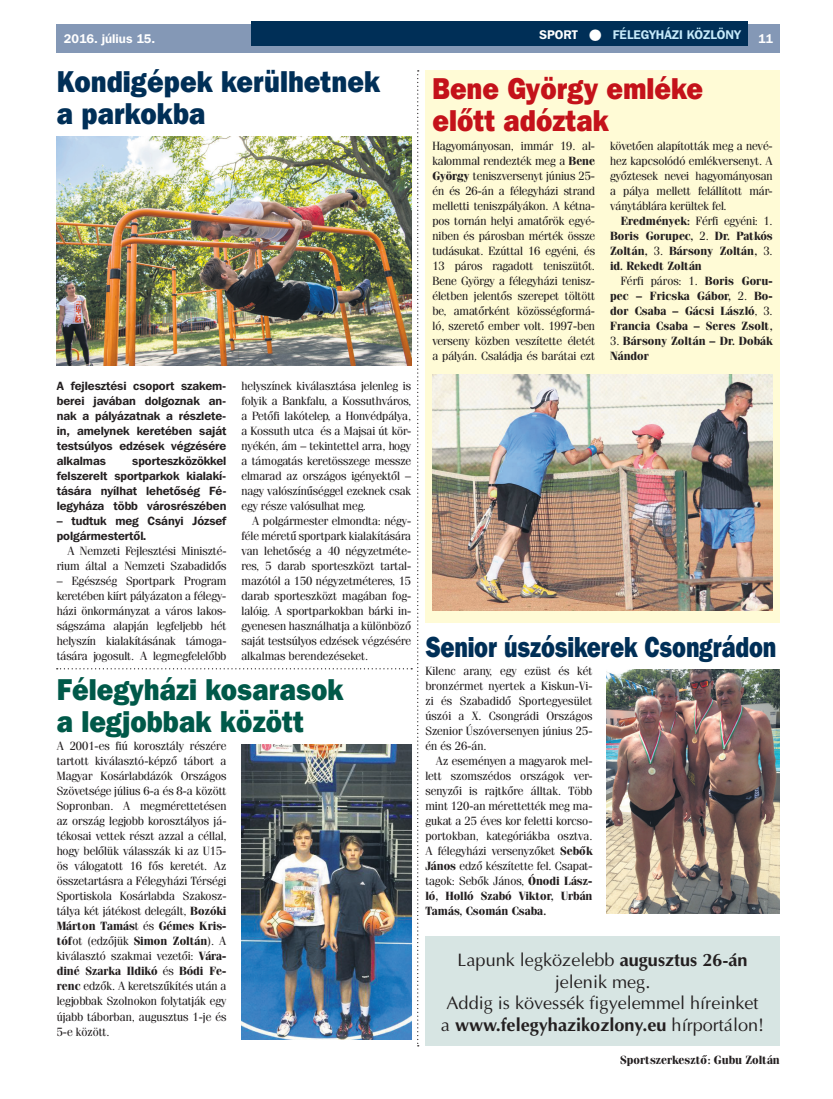
<style>
.page{position:relative;width:833px;height:1099px;background:#fff}
.page>*{position:absolute;margin:0;border:0;box-sizing:border-box;transform-origin:0 0}
.t1{font:30px/32.5px "Franklin Gothic Hv PFL";color:#005949;scale:.9 1}
.t2{font:30px/32.5px "Franklin Gothic Hv PFL";color:#002f57;scale:.9 1}
.t3{font:30px/32.5px "Franklin Gothic Hv PFL";color:#c4121a;scale:.9 1}
.t4{font:28.75px "Franklin Gothic Hv PFL";letter-spacing:-.01em;color:#002f57;scale:.8 1}
.t5{font:18.12px/21.8px "Ottawa";color:#231f20;text-align:center}
.t6{font:700 12.5px "Franklin Gothic PFL";color:#c6eafa}
.t7{font:700 12.5px "Franklin Gothic PFL";color:#fff}
.t8{font:11.88px/15px "Fenice PFL";letter-spacing:-.005em;color:#231f20;text-align:justify}
.t9{font:700 11.88px/15px "Franklin Gothic PFL";letter-spacing:-.005em;color:#231f20;text-align:justify}
.t10{font:700 11.88px/15px "Fenice PFL";color:#231f20;text-align:justify}
.s1{color:#fff}
.s2{font-weight:700}
.s3{font-weight:400}
</style>
<div class="page">
<div style="left:57px;top:25px;width:723px;height:28px;background:#8498b6"></div>
<div style="left:252px;top:21px;width:496px;height:25px;background:#002f57"></div>
<div style="left:425px;top:71px;width:355px;height:552px;background:#fffbd6"></div>
<img style="left:433px;top:374px;width:339px;height:236px">
<img style="left:606px;top:669px;width:174px;height:244px">
<img style="left:57px;top:70px;width:362px;height:976px">
<div style="left:425px;top:936px;width:355px;height:109px;background:#d7e5e3"></div>
<p class="t6" style="left:539px;top:26px;width:203px"><span class="s1">SPORT</span> <span class="s1">●</span> FÉLEGYHÁZI KÖZLÖNY</p>
<p class="t7" style="left:64px;top:31px;width:93px">2016. július 15.</p>
<p class="t7" style="left:758px;top:31px;width:17px">11</p>
<h1 class="t2" style="left:57px;top:64px;width:361px">Kondigépek kerülhetnek a parkokba</h1>
<p class="t9" style="left:57px;top:378px;width:171px">A fejlesztési csoport szakem&shy;berei javában dolgoznak an&shy;nak a pályázatnak a részlete&shy;in, amelynek keretében saját testsúlyos edzések végzésére alkalmas</p>
<p class="t9" style="left:57px;top:453px;width:171px;text-indent:75px">sporteszközökkel felszerelt sportparkok kialakí&shy;tására nyílhat lehetőség Fé&shy;legyháza több városrészében</p>
<p class="t9" style="left:57px;top:513px;width:171px">– tudtuk meg Csányi József polgármestertől.</p>
<p class="t8" style="left:57px;top:543px;width:171px;text-align:right">A Nemzeti Fejlesztési Miniszté&shy;rium által a Nemzeti Szabadidős</p>
<p class="t8" style="left:57px;top:573px;width:171px">– Egészség Sportpark Program keretében kiírt pályázaton a félegy&shy;házi önkormányzat a város lakos&shy;ságszáma alapján legfeljebb hét helyszín kialakításának támoga&shy;tására jogosult. A legmegfelelőbb</p>
<p class="t8" style="left:241px;top:378px;width:171px">helyszínek kiválasztása jelenleg is folyik a Bankfalu, a Kossuthváros, a Petőfi lakótelep, a Honvédpálya, a Kossuth utca és a Majsai út kör&shy;nyékén, ám – tekintettel arra, hogy a támogatás keretösszege messze elmarad az országos igényektől – nagy valószínűséggel ezeknek csak egy része valósulhat meg.</p>
<p class="t8" style="left:241px;top:513px;width:171px;text-indent:11px">A polgármester elmondta: négy&shy;féle méretű sportpark kialakítására van lehetőség a 40 négyzetméte&shy;res, 5 darab sporteszközt tartal&shy;mazótól a 150 négyzetméteres, 15 darab sporteszközt magában fog&shy;lalóig. A sportparkokban bárki in&shy;gyenesen használhatja a különböző saját testsúlyos edzések végzésére alkalmas berendezéseket.</p>
<h1 class="t1" style="left:57px;top:672px;width:320px">Félegyházi kosarasok a legjobbak között</h1>
<p class="t8" style="left:57px;top:738px;width:171px">A 2001-es fiú korosztály részére tartott kiválasztó-képző tábort a Magyar Kosárlabdázók Országos Szövetsége július 6-a és 8-a között Sopronban. A megmérettetésen az ország legjobb korosztályos já&shy;tékosai vettek részt azzal a céllal, hogy belőlük válasszák ki az U15- ös válogatott 16 fős keretét. Az összetartásra a Félegyházi Térségi Sportiskola Kosárlabda Szakosz&shy;tálya két játékost delegált, <span class="s2">Bozóki Márton Tamás</span>t és <span class="s2">Gémes Kris&shy;tóf</span>ot (edzőjük <span class="s2">Simon Zoltán</span>). A kiválasztó szakmai vezetői: <span class="s2">Vára&shy;diné Szarka Ildikó</span> és <span class="s2">Bódi Fe&shy;renc</span> edzők. A keretszűkítés után a legjobbak Szolnokon folytatják egy újabb táborban, augusztus 1-je és 5-e között.</p>
<h1 class="t3" style="left:432px;top:71px;width:302px">Bene György emléke előtt adóztak</h1>
<p class="t8" style="left:432px;top:138px;width:164px">Hagyományosan, immár 19. al&shy;kalommal rendezték meg a <span class="s2">Bene György</span> teniszversenyt június 25- én és 26-án a félegyházi strand melletti teniszpályákon. A kétna&shy;pos tornán helyi amatőrök egyé&shy;niben és párosban mérték össze tudásukat. Ezúttal 16 egyéni, és 13 páros ragadott teniszütőt.<br>Bene György a félegyházi tenisz&shy;életben jelentős szerepet töltött be, amatőrként közösségformá&shy;ló, szerető ember volt. 1997-ben verseny közben veszítette életét a pályán. Családja és barátai ezt</p>
<p class="t8" style="left:610px;top:138px;width:164px">követően alapították meg a nevé&shy;hez kapcsolódó emlékversenyt. A győztesek nevei hagyományosan a pálya mellett felállított már&shy;ványtáblára kerültek fel.</p>
<p class="t10" style="left:610px;top:213px;width:164px;text-indent:11px">Eredmények: <span class="s3">Férfi egyéni: 1.<br></span>Boris Gorupec, <span class="s3">2.</span> Dr. Patkós Zoltán, <span class="s3">3.</span> Bársony Zoltán, <span class="s3">3. </span>id. Rekedt Zoltán</p>
<p class="t10" style="left:610px;top:273px;width:164px;text-indent:11px"><span class="s3">Férfi páros: 1.</span> Boris Goru&shy;pec – Fricska Gábor, <span class="s3">2.</span> Bo&shy;dor Csaba – Gácsi László<span class="s3">, 3.<br></span>Francia Csaba – Seres Zsolt,</p>
<p class="t10" style="left:610px;top:333px;width:164px"><span class="s3">3.</span> Bársony Zoltán – Dr. Dobák<br>Nándor</p>
<h2 class="t4" style="left:425px;top:629px;width:440px">Senior úszósikerek Csongrádon</h2>
<p class="t8" style="left:425px;top:663px;width:169px">Kilenc arany, egy ezüst és két bronzérmet nyertek a Kiskun-Vi&shy;zi és Szabadidő Sportegyesület úszói a X. Csongrádi Országos Szenior Úszóversenyen június 25- én és 26-án.</p>
<p class="t8" style="left:425px;top:753px;width:169px;text-indent:11px">Az eseményen a magyarok mel&shy;lett szomszédos országok ver&shy;senyzői is rajtkőre álltak. Több mint 120-an mérettették meg ma&shy;gukat a 25 éves kor feletti korcso&shy;portokban, kategóriákba osztva.<br>A félegyházi versenyzőket <span class="s2">Sebők János</span> edző készítette fel. Csapat&shy;tagok: Sebők János, <span class="s2">Ónodi Lász&shy;ló, Holló Szabó Viktor, Urbán Tamás, Csomán Csaba.</span></p>
<h3 class="t5" style="left:441px;top:948px;width:325px">Lapunk legközelebb <span class="s2">augusztus 26-án </span>jelenik meg.<br>Addig is kövessék figyelemmel híreinket a <span class="s2">www.felegyhazikozlony.eu</span> hírportálon!</h3>
<p class="t10" style="left:620px;top:1052px;width:161px">Sportszerkesztő: Gubu Zoltán</p>
</div>
